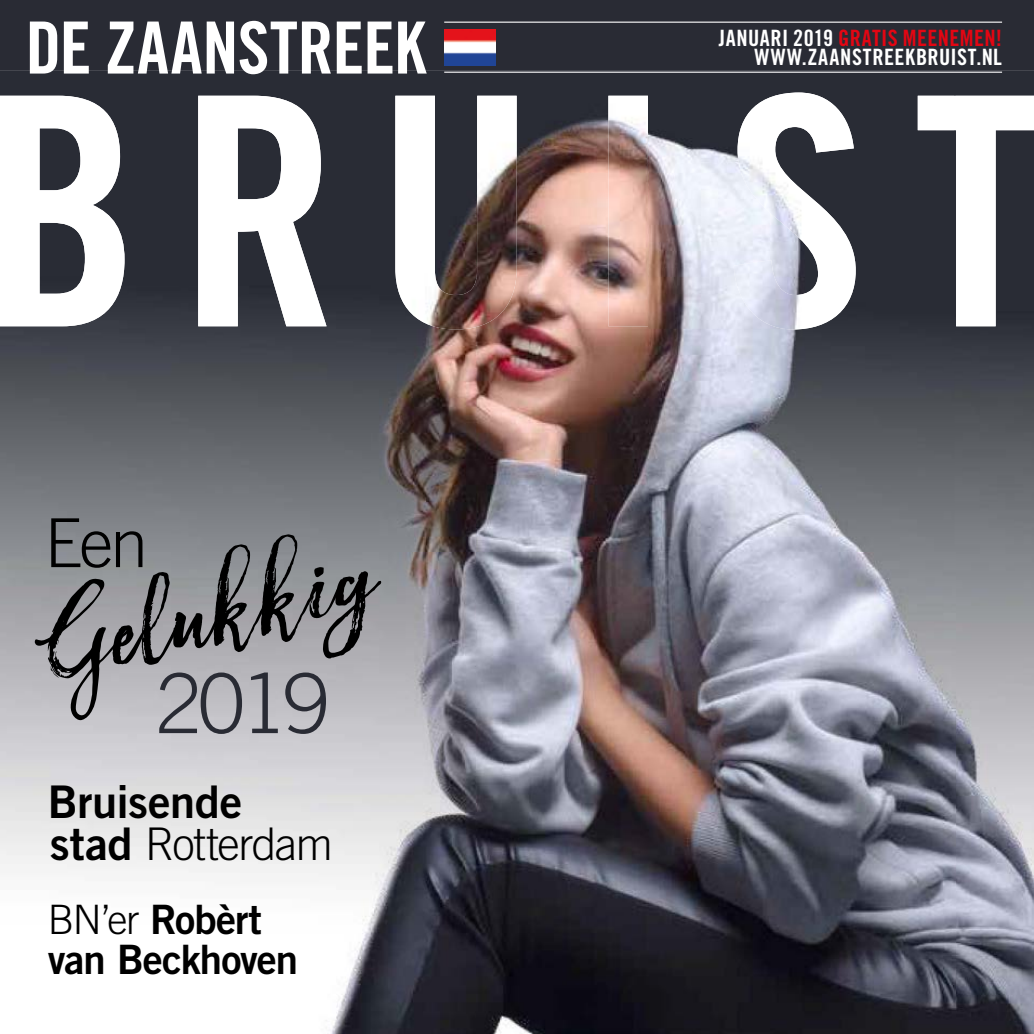
<style>
.page{position:relative;width:1034px;height:1034px;background:#fff}
.page>*{position:absolute;margin:0;border:0;box-sizing:border-box;transform-origin:0 0}
.t1{font:italic 149.62px "Hello Sunshine";color:#000}
.t2{font:300 82.8px "Trade Gothic LT Std";color:#292b34}
.t3{font:72px "Trade Gothic LT Std Bd Cn 20";letter-spacing:-.005em;color:#fff}
.t4{font:300 67.5px "Trade Gothic LT Std";color:#000}
.t5{font:300 45px "Trade Gothic LT Std";letter-spacing:-.03em;color:#000}
.t6{font:45px "Trade Gothic LT Std Bd 2";letter-spacing:-.01em;color:#000}
.t7{font:40.5px/40.5px "Trade Gothic LT Std Bd 2";letter-spacing:-.025em;color:#000}
.t8{font:22.5px/19.1px "Trade Gothic LT Std Bd Cn 20";letter-spacing:.02em;color:#fff;text-align:right}
.s1{color:#e30613}
.s2{font-family:"Trade Gothic LT Std Bd 2";font-weight:400}
.s3{font-family:"Trade Gothic LT Std";font-weight:300}
</style>
<div class="page">
<div style="left:0;top:0;width:1033px;height:71px;background:#292b34"></div>
<img style="left:0;top:71px;width:1033px;height:962px">
<img style="left:0;top:92px;width:1033px;height:237px">
<hr style="left:444px;top:22px;width:557px;height:1px;background:#fff">
<hr style="left:444px;top:72px;width:557px;height:1px;background:#fff">
<img style="left:444px;top:29px;width:51px;height:36px">
<h3 class="t3" style="left:26px;top:4px;width:402px">DE ZAANSTREEK</h3>
<p class="t8" style="left:718px;top:28px;width:284px">JANUARI 2019 <span class="s1">GRATIS MEENEMEN!<br></span>WWW.ZAANSTREEKBRUIST.NL</p>
<h3 class="t4" style="left:44px;top:503px;width:105px">Een</h3>
<h1 class="t1" style="left:17px;top:563px;width:342px;rotate:-12deg">Gelukkig</h1>
<h2 class="t2" style="left:155px;top:654px;width:176px">2019</h2>
<h3 class="t6" style="left:48px;top:773px;width:196px">Bruisende</h3>
<h3 class="t5" style="left:50px;top:817px;width:284px"><span class="s2">stad</span> Rotterdam</h3>
<h3 class="t7" style="left:48px;top:898px;width:251px"><span class="s3">BN’er</span> Robèrt van Beckhoven</h3>
</div>
